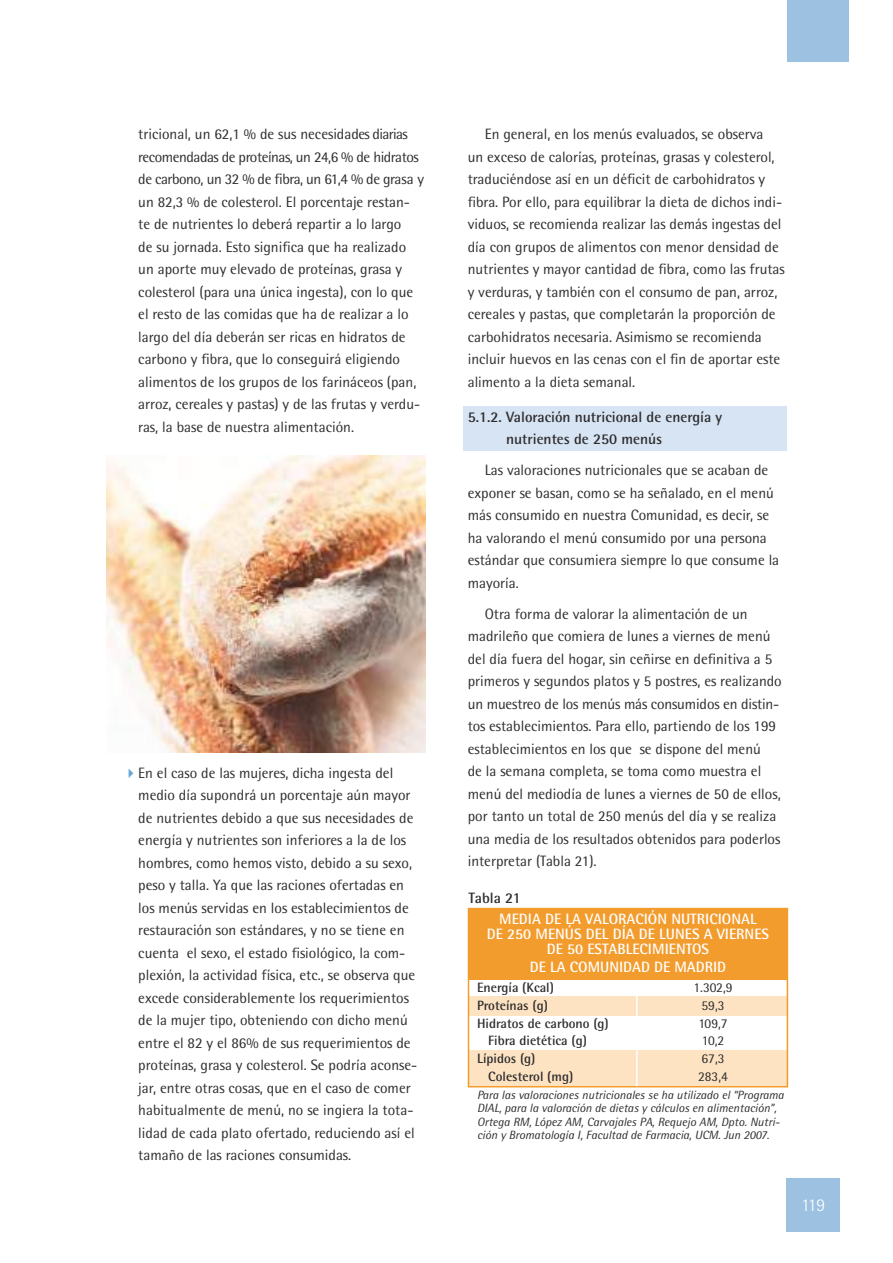
<style>
.page{position:relative;width:893px;height:1263px;background:#fff}
.page>*{position:absolute;margin:0;border:0;box-sizing:border-box;transform-origin:0 0}
.t1{font:300 18px "Rotis Semi Sans";color:#fff}
.t2{font:15px/22.5px "Rotis Semi Sans";color:#2d2c2e}
.t3{font:700 15px/15px "Rotis Semi Sans";color:#fff;text-align:center}
.t4{font:700 15px/22.5px "Rotis Semi Sans";color:#2d2c2e}
.t5{font:700 13.5px "Rotis Semi Sans";color:#2d2c2e}
.t6{font:13.5px "Rotis Semi Sans";color:#2d2c2e}
.t7{font:italic 12px/13.5px "Rotis Semi Sans";color:#2d2c2e}
.s1{color:#67a7d4}
</style>
<div class="page">
<div style="left:463px;top:406px;width:324px;height:45px;background:#d7e4f3"></div>
<div style="left:787px;top:1178px;width:53px;height:53px;background:#9cc1e1"></div>
<img style="left:106px;top:455px;width:319px;height:298px">
<div style="left:787px;top:0;width:61px;height:62px;background:#9cc1e1"></div>
<div style="left:468px;top:996px;width:319px;height:20px;background:#fde3c2"></div>
<div style="left:468px;top:1050px;width:319px;height:37px;background:#fde3c2"></div>
<div style="left:468px;top:909px;width:319px;height:71px;background:#f39c2e"></div>
<div style="left:468px;top:908px;width:320px;height:179px;border:2px solid #f39c2e"></div>
<hr style="left:636px;top:980px;width:2px;height:106px;background:#fff">
<p class="t2" style="left:138px;top:123px;width:287px">tricional, un 62,1 % de sus necesidades diarias recomendadas de proteínas, un 24,6 % de hidratos de carbono, un 32 % de fibra, un 61,4 % de grasa y un 82,3 % de colesterol. El porcentaje restan&shy;te de nutrientes lo deberá repartir a lo largo<br>de su jornada. Esto significa que ha realizado un aporte muy elevado de proteínas, grasa y colesterol (para una única ingesta), con lo que el resto de las comidas que ha de realizar a lo largo del día deberán ser ricas en hidratos de carbono y fibra, que lo conseguirá eligiendo alimentos de los grupos de los farináceos (pan, arroz, cereales y pastas) y de las frutas y verdu&shy;ras, la base de nuestra alimentación.</p>
<p class="t2" style="left:138px;top:761px;width:280px;text-indent:-15px"><span class="s1">✔</span>En el caso de las mujeres, dicha ingesta del medio día supondrá un porcentaje aún mayor de nutrientes debido a que sus necesidades de energía y nutrientes son inferiores a la de los hombres, como hemos visto, debido a su sexo, peso y talla. Ya que las raciones ofertadas en los menús servidas en los establecimientos de restauración son estándares, y no se tiene en cuenta el sexo, el estado fisiológico, la com&shy;plexión, la actividad física, etc., se observa que excede considerablemente los requerimientos de la mujer tipo, obteniendo con dicho menú entre el 82 y el 86% de sus requerimientos de proteínas, grasa y colesterol. Se podría aconse&shy;jar, entre otras cosas, que en el caso de comer habitualmente de menú, no se ingiera la tota&shy;lidad de cada plato ofertado, reduciendo así el tamaño de las raciones consumidas.</p>
<p class="t2" style="left:468px;top:123px;width:319px;text-indent:17px">En general, en los menús evaluados, se observa<br>un exceso de calorías, proteínas, grasas y colesterol, traduciéndose así en un déficit de carbohidratos y fibra. Por ello, para equilibrar la dieta de dichos indi&shy;viduos, se recomienda realizar las demás ingestas del día con grupos de alimentos con menor densidad de nutrientes y mayor cantidad de fibra, como las frutas y verduras, y también con el consumo de pan, arroz, cereales y pastas, que completarán la proporción de carbohidratos necesaria. Asimismo se recomienda incluir huevos en las cenas con el fin de aportar este alimento a la dieta semanal.</p>
<p class="t4" style="left:506px;top:405px;width:218px;text-indent:-38px">5.1.2. Valoración nutricional de energía y nutrientes de 250 menús</p>
<p class="t2" style="left:468px;top:459px;width:313px;text-indent:17px">Las valoraciones nutricionales que se acaban de exponer se basan, como se ha señalado, en el menú más consumido en nuestra Comunidad, es decir, se ha valorando el menú consumido por una persona estándar que consumiera siempre lo que consume la mayoría.</p>
<p class="t2" style="left:468px;top:602px;width:316px;text-indent:17px">Otra forma de valorar la alimentación de un madrileño que comiera de lunes a viernes de menú del día fuera del hogar, sin ceñirse en definitiva a 5 primeros y segundos platos y 5 postres, es realizando un muestreo de los menús más consumidos en distin&shy;tos establecimientos. Para ello, partiendo de los 199 establecimientos en los que se dispone del menú<br>de la semana completa, se toma como muestra el menú del mediodía de lunes a viernes de 50 de ellos, por tanto un total de 250 menús del día y se realiza una media de los resultados obtenidos para poderlos interpretar (Tabla 21).</p>
<p class="t4" style="left:468px;top:886px;width:54px">Tabla 21</p>
<p class="t3" style="left:487px;top:911px;width:284px">MEDIA DE LA VALORACIÓN NUTRICIONAL<br>DE 250 MENÚS DEL DÍA DE LUNES A VIERNES<br>DE 50 ESTABLECIMIENTOS</p>
<p class="t3" style="left:530px;top:959px;width:198px">DE LA COMUNIDAD DE MADRID</p>
<p class="t5" style="left:477px;top:979px;width:79px">Energía (Kcal)</p>
<p class="t6" style="left:693px;top:980px;width:41px">1.302,9</p>
<p class="t5" style="left:477px;top:997px;width:73px">Proteínas (g)</p>
<p class="t6" style="left:701px;top:997px;width:25px">59,3</p>
<p class="t5" style="left:477px;top:1015px;width:133px">Hidratos de carbono (g)</p>
<p class="t6" style="left:698px;top:1015px;width:31px">109,7</p>
<p class="t5" style="left:488px;top:1032px;width:100px">Fibra dietética (g)</p>
<p class="t6" style="left:702px;top:1033px;width:24px">10,2</p>
<p class="t5" style="left:477px;top:1050px;width:60px">Lípidos (g)</p>
<p class="t6" style="left:701px;top:1051px;width:25px">67,3</p>
<p class="t5" style="left:488px;top:1068px;width:87px">Colesterol (mg)</p>
<p class="t6" style="left:698px;top:1068px;width:31px">283,4</p>
<p class="t7" style="left:477px;top:1088px;width:308px">Para las valoraciones nutricionales se ha utilizado el “Programa DIAL, para la valoración de dietas y cálculos en alimentación”, Ortega RM, López AM, Carvajales PA, Requejo AM, Dpto. Nutri&shy;ción y Bromatología I, Facultad de Farmacia, UCM. Jun 2007.</p>
<p class="t1" style="left:801px;top:1195px;width:26px">119</p>
</div>
